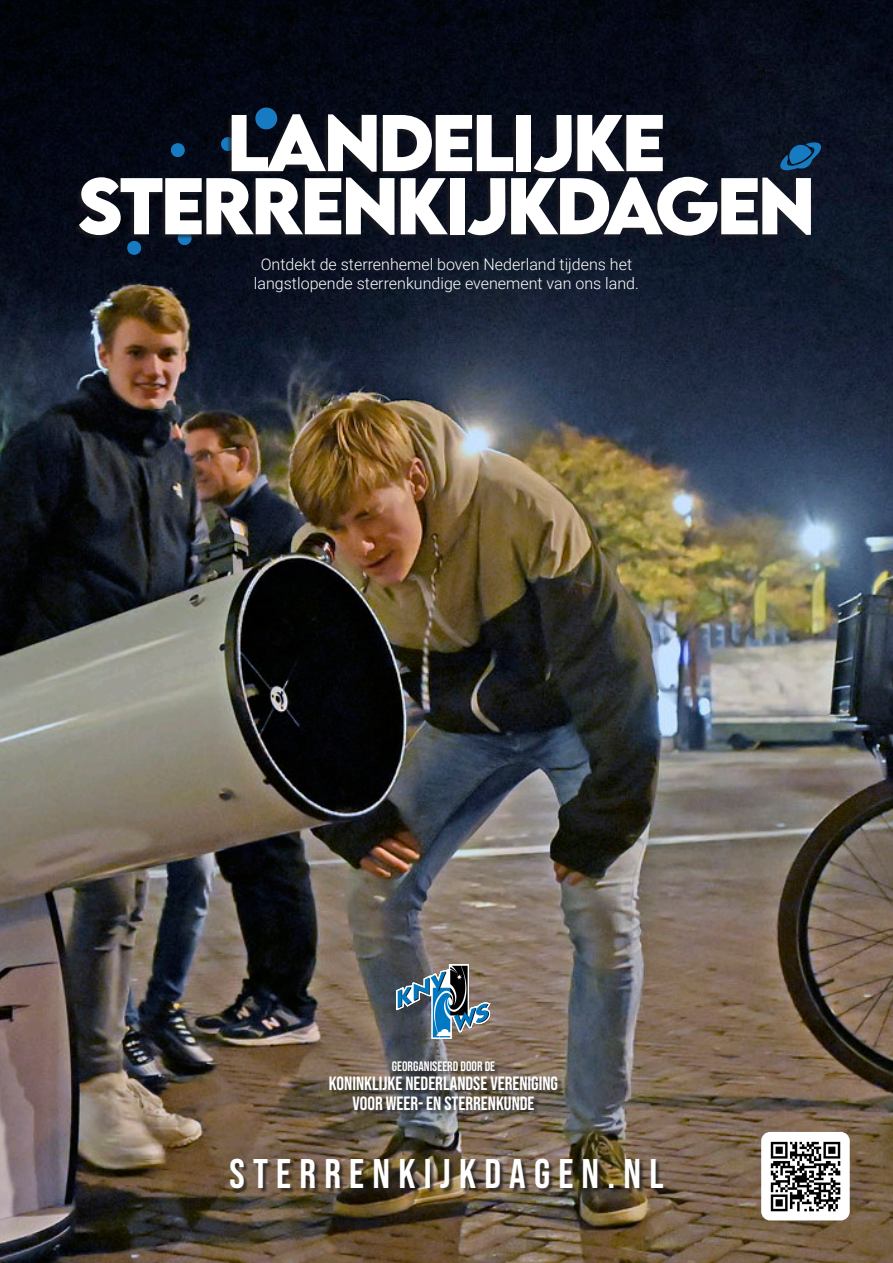
<style>
.page{position:relative;width:893px;height:1263px;background:#fff}
.page>*{position:absolute;margin:0;border:0;box-sizing:border-box;transform-origin:0 0}
.t1{font:700 71.4px "LEMONMILK";letter-spacing:-.05em;color:#fff}
.t2{font:41.25px "Bebas Neue";letter-spacing:.2em;color:#fff}
.t3{font:19.12px/19.1px "Bebas Neue";color:#fff;text-align:center}
.t4{font:300 16.05px/19.3px "Roboto";color:#fff;text-align:center}
.t5{font:13.65px "Bebas Neue";color:#fff}
</style>
<div class="page">
<img style="left:0;top:0;width:893px;height:1263px">
<svg style="left:254px;top:106px;width:25px;height:9px"></svg>
<svg style="left:177px;top:240px;width:16px;height:6px"></svg>
<svg style="left:126px;top:240px;width:16px;height:16px"></svg>
<img style="left:396px;top:964px;width:95px;height:74px">
<div style="left:331px;top:1062px;width:232px;height:53px;background:#231f20;opacity:.75"></div>
<div style="left:761px;top:1132px;width:89px;height:88px;background:#fff;border-radius:9px"></div>
<img style="left:770px;top:1141px;width:71px;height:71px">
<div style="left:231px;top:1160px;width:437px;height:33px;background:#231f20;opacity:.75"></div>
<div style="left:74px;top:115px;width:736px;height:125px;background:#231f20;opacity:.6"></div>
<svg style="left:779px;top:142px;width:43px;height:28px"></svg>
<p class="t1" style="left:227px;top:94px;width:441px">LANDELIJKE</p>
<p class="t1" style="left:77px;top:157px;width:740px">STERRENKIJKDAGEN</p>
<p class="t4" style="left:254px;top:254px;width:386px">Ontdekt de sterrenhemel boven Nederland tijdens het langstlopende sterrenkundige evenement van ons land.</p>
<p class="t5" style="left:392px;top:1059px;width:105px">GEORGANISEERD DOOR DE</p>
<p class="t3" style="left:329px;top:1074px;width:231px">KONINKLIJKE NEDERLANDSE VERENIGING<br>VOOR WEER- EN STERRENKUNDE</p>
<p class="t2" style="left:229px;top:1150px;width:436px">STERRENKIJKDAGEN.NL</p>
</div>
